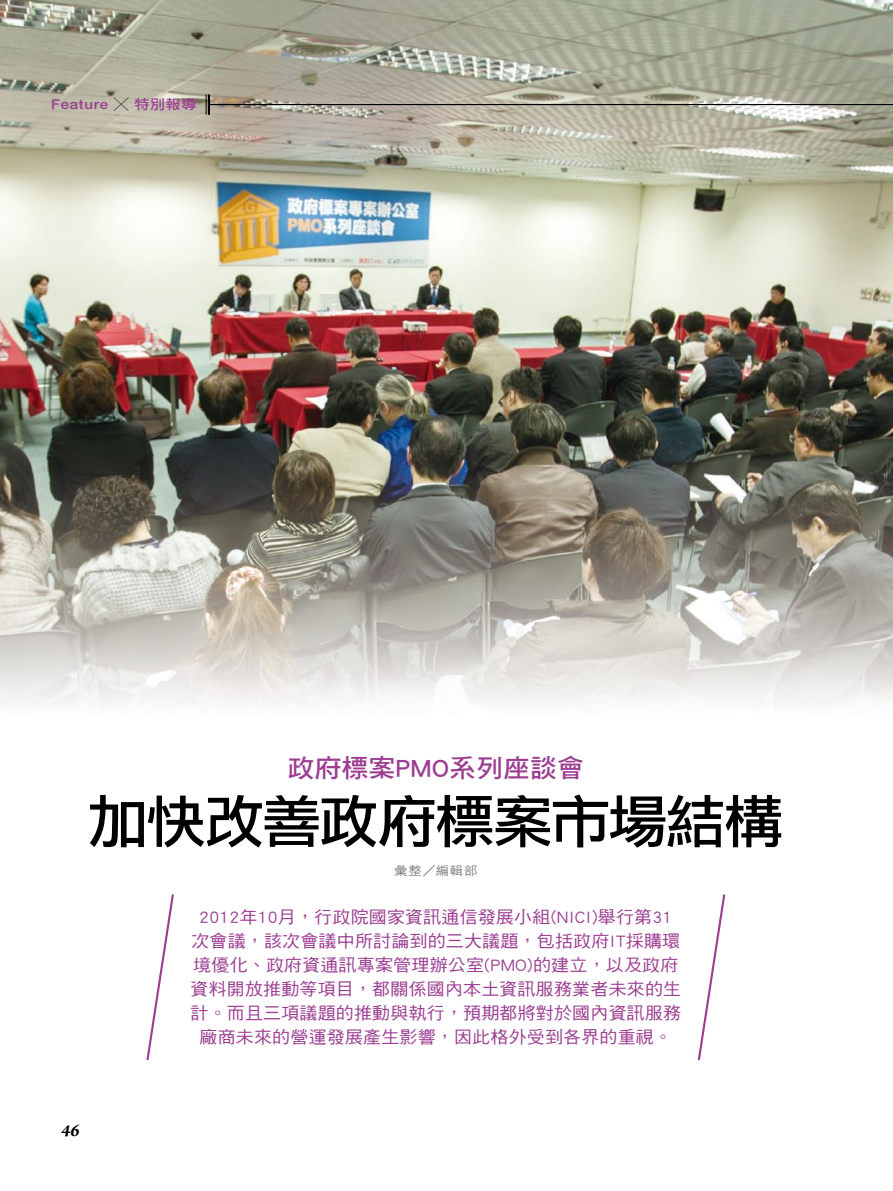
<style>
.page{position:relative;width:893px;height:1191px;background:#fff}
.page>*{position:absolute;margin:0;border:0;box-sizing:border-box;transform-origin:0 0}
.t1{font:57px "DF Li Hei Std W5";letter-spacing:-.035em;color:#000;scale:1.05 1}
.t2{font:25.65px "DF Hei Std W7";color:#9c3d92;scale:1.05 1}
.t3{font:italic 700 18px "Arno Pro";color:#000}
.t4{font:17.1px/24px "DF Hei Std W5";letter-spacing:.01em;color:#9c3d92;text-align:center;scale:1.05 1}
.t5{font:500 13.5px "Helvetica Neue LT Std";letter-spacing:.05em;color:#9c3d92;scale:1.11 1}
.t6{font:12.15px "DF Li Hei Std W3";color:#595757;scale:1.11 1}
.s1{font-family:"DF Hei Std W7";font-weight:400;color:#000}
.s2{font-family:"DF Li Hei Std W5";font-weight:400}
</style>
<div class="page">
<img style="left:0;top:0;width:893px;height:705px">
<svg style="left:146px;top:894px;width:28px;height:167px"></svg>
<svg style="left:697px;top:894px;width:29px;height:167px"></svg>
<hr style="left:208px;top:94px;width:2px;height:21px;background:#000">
<svg style="left:206px;top:94px;width:1px;height:21px"></svg>
<hr style="left:209px;top:104px;width:684px;height:1px;background:#000">
<p class="t5" style="left:51px;top:97px;width:133px">Feature <span class="s1">╳</span> <span class="s2">特別報導</span></p>
<h2 class="t2" style="left:287px;top:754px;width:284px">政府標案PMO系列座談會</h2>
<h1 class="t1" style="left:88px;top:790px;width:664px">加快改善政府標案市場結構</h1>
<p class="t6" style="left:394px;top:864px;width:77px">彙整／編輯部</p>
<p class="t3" style="left:61px;top:1120px;width:20px">46</p>
<p class="t4" style="left:190px;top:905px;width:469px">2012年10月，行政院國家資訊通信發展小組(NICI)舉行第31次會議，該次會議中所討論到的三大議題，包括政府IT採購環境優化、政府資通訊專案管理辦公室(PMO)的建立，以及政府資料開放推動等項目，都關係國內本土資訊服務業者未來的生計。而且三項議題的推動與執行，預期都將對於國內資訊服務廠商未來的營運發展產生影響，因此格外受到各界的重視。</p>
</div>
